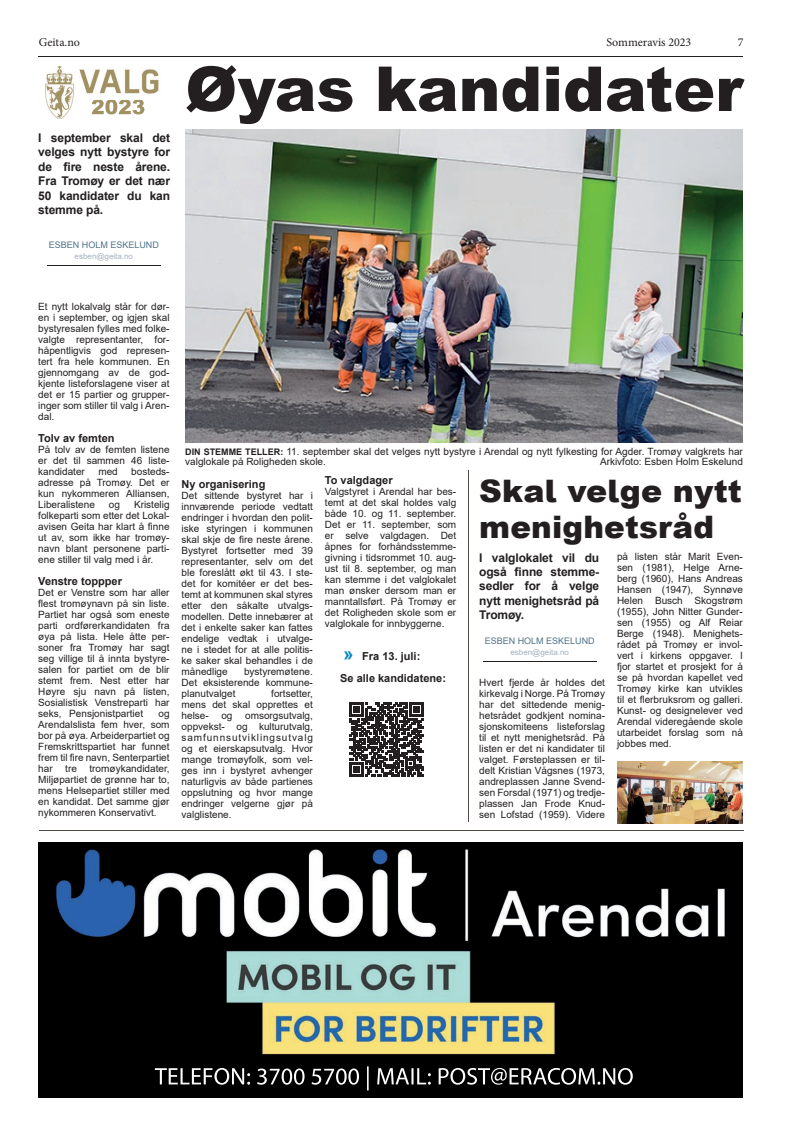
<style>
.page{position:relative;width:794px;height:1134px;background:#fff}
.page>*{position:absolute;margin:0;border:0;box-sizing:border-box;transform-origin:0 0}
.t1{font:900 62px "Arial";color:#231f20}
.t2{font:900 31px/36px "Arial";letter-spacing:.005em;color:#231f20}
.t3{font:700 18px "Arial";color:#0085b9}
.t4{font:700 12px/14.4px "Arial";letter-spacing:-.01em;color:#231f20;text-align:justify}
.t5{font:12px "Minion Pro";color:#231f20}
.t6{font:700 11px/22px "Arial";color:#231f20;text-align:center}
.t7{font:10px/11px "Arial";color:#231f20;text-align:justify}
.t8{font:9px "Arial";color:#51738a}
.t9{font:8px "Arial";color:#a4b1bf}
.s1{font-weight:700;font-size:9px}
</style>
<div class="page">
<hr style="left:38px;top:56px;width:705px;height:1px;background:#231f20">
<hr style="left:39px;top:831px;width:704px;height:1px;background:#524a47">
<img style="left:38px;top:842px;width:705px;height:255px">
<hr style="left:47px;top:266px;width:113px;height:1px;background:#231f20">
<img style="left:185px;top:130px;width:558px;height:312px">
<img style="left:46px;top:66px;width:113px;height:52px">
<svg style="left:349px;top:702px;width:74px;height:74px"></svg>
<hr style="left:468px;top:471px;width:1px;height:351px;background:#524a47">
<hr style="left:483px;top:662px;width:113px;height:1px;background:#231f20">
<img style="left:617px;top:761px;width:126px;height:62px">
<p class="t5" style="left:39px;top:34px;width:43px">Geita.no</p>
<p class="t5" style="left:606px;top:34px;width:86px">Sommeravis 2023</p>
<p class="t5" style="left:737px;top:34px;width:7px">7</p>
<p class="t4" style="left:38px;top:131px;width:133px">I september skal det velges nytt bystyre for de fire neste årene.<br>Fra Tromøy er det nær 50 kandidater du kan stemme på.</p>
<p class="t8" style="left:49px;top:239px;width:112px">ESBEN HOLM ESKELUND</p>
<p class="t9" style="left:75px;top:251px;width:60px">esben@geita.no</p>
<h1 class="t1" style="left:185px;top:44px;width:559px">Øyas kandidater</h1>
<p class="t7" style="left:38px;top:301px;width:133px">Et nytt lokalvalg står for dør&shy;en i september, og igjen skal bystyresalen fylles med folke&shy;valgte representanter, for&shy;håpentligvis god represen&shy;tert fra hele kommunen. En gjennom gang av de god&shy;kjente listeforslagene viser at det er 15 partier og grupper&shy;inger som stiller til valg i Aren&shy;dal.</p>
<p class="t6" style="left:38px;top:427px;width:78px">Tolv av femten</p>
<p class="t7" style="left:38px;top:444px;width:133px">På tolv av de femten listene er det til sammen 46 liste&shy;kandidater</p>
<p class="t7" style="left:38px;top:466px;width:133px;text-indent:93px">bosteds&shy;adresse på Tromøy. Det er kun nykommeren Alliansen, Liberalistene</p>
<p class="t7" style="left:98px;top:466px;width:21px">med</p>
<p class="t7" style="left:38px;top:499px;width:133px;text-indent:96px">Kristelig folke parti som etter det Lokal&shy;avisen Geita har klart å finne ut av, som ikke har tromøy&shy;navn blant personene parti&shy;ene stiller til valg med i år.</p>
<p class="t6" style="left:38px;top:570px;width:85px">Venstre toppper</p>
<p class="t7" style="left:38px;top:587px;width:133px">Det er Venstre som har all er flest tromøynavn på sin liste.<br>Partiet har også som eneste parti ordfører kandidaten fra øya på lista. Hele åtte per&shy;son er fra Tromøy har sagt seg villige til å innta bystyre&shy;salen for partiet om de blir stemt frem. Nest etter har Høyre sju navn på listen, Sosial istisk Venstreparti har seks, Pensjonist partiet</p>
<p class="t7" style="left:109px;top:499px;width:13px">og</p>
<p class="t7" style="left:38px;top:708px;width:133px;text-indent:120px">og Arendals lista fem hver, som bor på øya. Arbeider partiet og Fremskritts partiet har funnet frem til fire navn, Senter partiet har</p>
<p class="t7" style="left:38px;top:763px;width:133px;text-indent:51px">tromøy kandidater, Miljø partiet de grønne har to, mens Helsepartiet stiller med en kandidat. Det samme gjør nykommeren Konservativt.</p>
<p class="t7" style="left:65px;top:763px;width:13px">tre</p>
<p class="t7" style="left:185px;top:447px;width:559px;line-height:10px"><span class="s1">DIN STEMME TELLER:</span> 11. september skal det velges nytt bystyre i Arendal og nytt fylkesting for Agder. Tromøy valgkrets har valglokale på Roligheden skole.</p>
<p class="t7" style="left:600px;top:456px;width:144px">Arkivfoto: Esben Holm Eskelund</p>
<h2 class="t2" style="left:479px;top:472px;width:264px">Skal velge nytt menighetsråd</h2>
<p class="t6" style="left:325px;top:469px;width:69px">To valgdager</p>
<p class="t7" style="left:325px;top:486px;width:133px">Valgstyret i Arendal har bes&shy;t emt at det skal holdes valg både 10. og 11. september.<br>Det er 11. september, som er selve valgdagen. Det åpn es for forhåndsstemme&shy;givning i tidsrommet 10. aug&shy;ust til 8. september, og man kan stemm e i det valglokalet man ønsker dersom man er manntalls ført. På Tromøy er det Roligheden skole som er valglokale for innbyggerne.</p>
<p class="t6" style="left:340px;top:645px;width:107px">Fra 13. juli:<br>Se alle kandidatene:</p>
<p class="t6" style="left:182px;top:473px;width:85px">Ny organisering</p>
<p class="t7" style="left:182px;top:490px;width:133px">Det sittende bystyret har i innværende periode vedtatt endringer i hvordan den polit&shy;i ske styringen i kommun en skal skje de fire neste år ene.<br>Bystyret fortsetter med 39 represen tanter, selv om det ble foreslått økt til 43. I ste&shy;det for komitéer er det bes&shy;temt at kommunen skal styres etter den såkalte utvalgs&shy;modellen. Dette innebærer at det i enk elte saker kan fattes endelige vedtak i utvalge&shy;ne i stedet for at alle politis&shy;ke sak er skal behand les i de måned lige</p>
<p class="t7" style="left:617px;top:551px;width:127px">på listen står Marit Even&shy;sen (1981), Helge Arne&shy;berg (1960), Hans Andreas Hansen (1947), Synnøve Helen Busch Skogstrøm (1955), John Nitter Gunder&shy;sen (1955) og Alf Reiar Berge (1948). Menighets&shy;rådet på Tromøy er invol&shy;vert i kirk ens oppgaver. I fjor startet et prosjekt for å se på hvordan kapell et ved Tromøy kirke kan utvikles til et flerbruksrom og galleri.<br>Kunst- og designelever ved Arendal videre gående skole utarbeid et forslag som nå jobbes med.</p>
<p class="t4" style="left:479px;top:550px;width:121px">I valglokalet vil du også finne stemme&shy;sedler for å velge nytt menighetsråd på Tromøy.</p>
<p class="t8" style="left:485px;top:635px;width:112px">ESBEN HOLM ESKELUND</p>
<p class="t9" style="left:510px;top:647px;width:60px">esben@geita.no</p>
<h3 class="t3" style="left:344px;top:641px;width:12px">»</h3>
<p class="t7" style="left:182px;top:666px;width:133px;text-indent:62px">bystyremøtene.<br>Det eksist erende kommune&shy;plan utvalget</p>
<p class="t7" style="left:479px;top:677px;width:127px">Hvert fjerde år holdes det kirke valg i Norge. På Tromøy har det sittedende menig&shy;hetsrådet godkjent nomina&shy;sjonskomiteens listeforslag til et nytt menighetsråd. På listen er det ni kandidater til valget. Førsteplassen er til&shy;delt Kristian Vågsnes (1973, andreplassen Janne Svend&shy;sen Forsdal (1971) og tredje&shy;plassen Jan Frode Knud&shy;sen Lofstad (1959). Videre</p>
<p class="t7" style="left:182px;top:688px;width:133px;text-indent:90px">fort setter, mens det skal opprettes et helse-</p>
<p class="t7" style="left:182px;top:710px;width:133px;text-indent:63px">omsorgsutvalg, oppvekst- og kulturutvalg, samfunns utviklingsutvalg og et eierskaps utvalg. Hvor mange tromøyfolk, som vel&shy;ges inn i bystyret avhenger naturligvis av både partienes opp slutning og hvor mange endringer velger ne gjør på valglistene.</p>
<p class="t7" style="left:221px;top:710px;width:13px">og</p>
</div>
